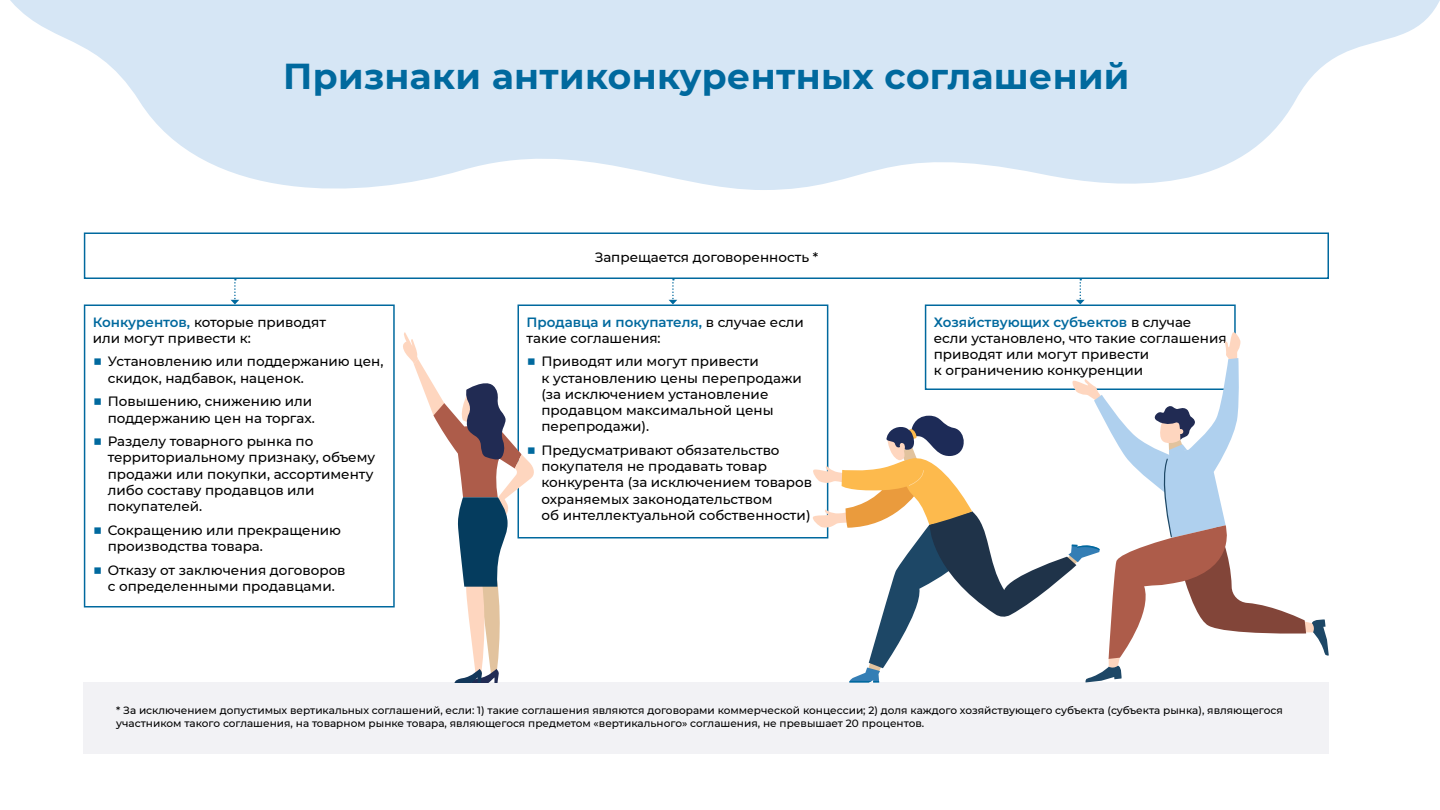
<style>
.page{position:relative;width:1440px;height:810px;background:#fff}
.page>*{position:absolute;margin:0;border:0;box-sizing:border-box;transform-origin:0 0}
.t1{font:700 36px "Montserrat";letter-spacing:.01em;color:#00699e}
.t2{font:500 13.5px/16.2px "Montserrat";color:#000}
.t3{font:500 10.5px/12.6px "Montserrat";color:#000}
.s1{font-weight:600;color:#00699e}
.s2{font-weight:600;font-size:16.5px;color:#00699e}
</style>
<div class="page">
<svg style="left:10px;top:0;width:1430px;height:190px;fill:#d6e6f5"></svg>
<div style="left:84px;top:232px;width:1245px;height:47px;border:2px solid #00699e"></div>
<div style="left:84px;top:304px;width:311px;height:304px;border:2px solid #00699e"></div>
<div style="left:518px;top:304px;width:310px;height:234px;border:2px solid #00699e"></div>
<div style="left:925px;top:304px;width:311px;height:86px;border:2px solid #00699e"></div>
<div style="left:84px;top:682px;width:1245px;height:72px;background:#f2f2f5"></div>
<svg style="left:231px;top:279px;width:8px;height:25px"></svg>
<svg style="left:669px;top:279px;width:8px;height:25px"></svg>
<svg style="left:1076px;top:279px;width:9px;height:25px"></svg>
<svg style="left:813px;top:332px;width:516px;height:350px"></svg>
<svg style="left:403px;top:332px;width:131px;height:351px"></svg>
<h2 class="t1" style="left:283px;top:50px;width:848px">Признаки антиконкурентных соглашений</h2>
<p class="t2" style="left:93px;top:313px;width:235px"><span class="s1">Конкурентов,</span> которые приводят или могут привести к:</p>
<p class="t2" style="left:108px;top:353px;width:277px;text-indent:-15px"><span class="s2">■</span> Установлению или поддержанию цен, скидок, надбавок, наценок.</p>
<p class="t2" style="left:93px;top:393px;width:224px;text-align:right"><span class="s2">■</span> Повышению, снижению или поддержанию цен на торгах.</p>
<p class="t2" style="left:108px;top:433px;width:269px;text-indent:-15px"><span class="s2">■</span> Разделу товарного рынка по территориальному признаку, объему продажи или покупки, ассортименту либо составу продавцов или покупателей.</p>
<p class="t2" style="left:108px;top:521px;width:235px;text-indent:-15px"><span class="s2">■</span> Сокращению или прекращению производства товара.</p>
<p class="t2" style="left:93px;top:561px;width:254px;text-align:center"><span class="s2">■</span> Отказу от заключения договоров с определенными продавцами.</p>
<p class="t2" style="left:595px;top:249px;width:225px">Запрещается договоренность *</p>
<p class="t2" style="left:526px;top:313px;width:279px"><span class="s1">Продавца и покупателя,</span> в случае если такие соглашения:</p>
<p class="t2" style="left:542px;top:353px;width:262px;text-indent:-15px"><span class="s2">■</span> Приводят или могут привести<br>к установлению цены перепродажи (за исключением установление продавцом максимальной цены перепродажи).</p>
<p class="t2" style="left:542px;top:442px;width:272px;text-indent:-15px"><span class="s2">■</span> Предусматривают обязательство покупателя не продавать товар конкурента (за исключением товаров охраняемых законодательством<br>об интеллектуальной собственности)</p>
<p class="t2" style="left:934px;top:313px;width:294px"><span class="s1">Хозяйствующих субъектов</span> в случае если установлено, что такие соглашения приводят или могут привести<br>к ограничению конкуренции</p>
<p class="t3" style="left:116px;top:704px;width:1168px">* За исключением допустимых вертикальных соглашений, если: 1) такие соглашения являются договорами коммерческой концессии; 2) доля каждого хозяйствующего субъекта (субъекта рынка), являющегося участником такого соглашения, на товарном рынке товара, являющегося предметом «вертикального» соглашения, не превышает 20 процентов.</p>
</div>
